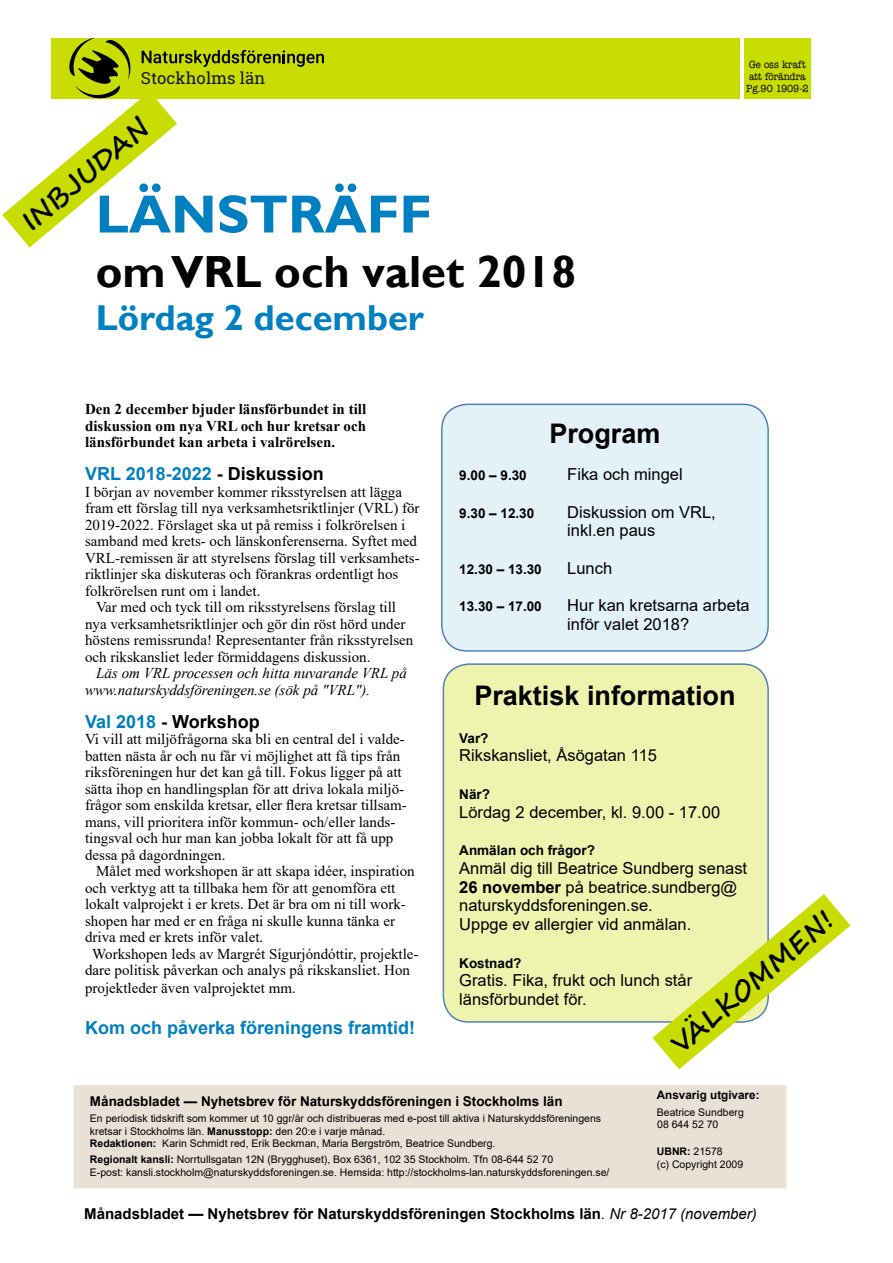
<style>
.page{position:relative;width:893px;height:1263px;background:#fff}
.page>*{position:absolute;margin:0;border:0;box-sizing:border-box;transform-origin:0 0}
.t1{font:700 54px "Gill Sans";color:#0080c0}
.t2{font:700 45px "Gill Sans";color:#000}
.t3{font:700 36px "Gill Sans";color:#0080c0}
.t4{font:700 27px "Arial";color:#000}
.t5{font:700 27px "Segoe Script";color:#000}
.t6{font:700 18px "Arial";color:#0080c0}
.t7{font:700 18px "Arial";color:#000}
.t8{font:16.65px "Roboto Slab";letter-spacing:.005em;color:#151514}
.t9{font:16.5px/18.8px "Arial";color:#000}
.t10{font:15px/16.5px "Times New Roman";color:#000}
.t11{font:700 15px/16.5px "Times New Roman";color:#000;text-align:justify}
.t12{font:italic 15px/16.5px "Times New Roman";color:#000}
.t13{font:700 15px "Arial";color:#000}
.t14{font:700 13.5px "Arial";color:#000}
.t15{font:700 11.7px "Arial";color:#000}
.t16{font:10.5px/12.6px "Arial";color:#000}
.t17{font:10.5px/12px "American Typewriter Natur";color:#000}
.s1{color:#000}
.s2{color:#0080c0}
.s3{font-weight:700}
.s4{font-weight:400;font-style:italic}
</style>
<div class="page">
<div style="left:51px;top:38px;width:689px;height:60px;background:#c9dd03"></div>
<div style="left:744px;top:38px;width:67px;height:60px;background:#c9dd03"></div>
<div style="left:443px;top:664px;width:325px;height:358px;background:#eef4ae;border-radius:26px"></div>
<div style="left:443px;top:663px;width:326px;height:360px;border:2px solid #4f81bd;border-radius:26px"></div>
<div style="left:442px;top:404px;width:326px;height:247px;background:#e3f1f8;border-radius:26px"></div>
<div style="left:441px;top:404px;width:328px;height:248px;border:2px solid #4f81bd;border-radius:26px"></div>
<svg style="left:2px;top:38px;width:322px;height:209px"></svg>
<div style="left:72px;top:1084px;width:716px;height:106px;background:#eae1d6;border:2px solid #fff"></div>
<svg style="left:652px;top:894px;width:198px;height:175px"></svg>
<p class="t8" style="left:141px;top:67px;width:126px">Stockholms län</p>
<h3 class="t5" style="left:12px;top:209px;width:159px;rotate:-41deg">INBJUDAN</h3>
<h1 class="t1" style="left:96px;top:182px;width:338px">Länsträff</h1>
<h2 class="t2" style="left:96px;top:244px;width:482px">om VRL och valet 2018</h2>
<h3 class="t3" style="left:96px;top:296px;width:330px">Lördag 2 december</h3>
<p class="t17" style="left:746px;top:59px;width:64px">Ge oss kraft att förändra<br>Pg.90 1909-2</p>
<p class="t11" style="left:85px;top:401px;width:283px">Den 2 december bjuder länsförbundet in till diskussion om nya VRL och hur kretsar och länsförbundet kan arbeta i valrörelsen.</p>
<p class="t6" style="left:85px;top:461px;width:240px">VRL 2018-2022 <span class="s1">- Diskussion</span></p>
<p class="t10" style="left:85px;top:483px;width:319px">I början av november kommer riksstyrelsen att lägga</p>
<p class="t10" style="left:85px;top:500px;width:336px">fram ett förslag till nya verksamhetsriktlinjer (VRL) för</p>
<p class="t10" style="left:85px;top:516px;width:322px">2019-2022. Förslaget ska ut på remiss i folkrörelsen i</p>
<p class="t10" style="left:85px;top:533px;width:334px">samband med krets- och länskonferenserna. Syftet med</p>
<p class="t10" style="left:85px;top:549px;width:336px">VRL-remissen är att styrelsens förslag till verksamhets-</p>
<p class="t10" style="left:85px;top:566px;width:315px">riktlinjer ska diskuteras och förankras ordentligt hos</p>
<p class="t10" style="left:85px;top:582px;width:177px">folkrörelsen runt om i landet.</p>
<p class="t10" style="left:96px;top:599px;width:301px">Var med och tyck till om riksstyrelsens förslag till</p>
<p class="t10" style="left:85px;top:615px;width:322px">nya verksamhetsriktlinjer och gör din röst hörd under</p>
<p class="t10" style="left:85px;top:632px;width:330px">höstens remissrunda! Representanter från riksstyrelsen</p>
<p class="t10" style="left:85px;top:648px;width:287px">och rikskansliet leder förmiddagens diskussion.</p>
<p class="t12" style="left:85px;top:665px;width:323px;text-indent:11px">Läs om VRL processen och hitta nuvarande VRL på www.naturskyddsföreningen.se (sök på "VRL").</p>
<p class="t7" style="left:85px;top:709px;width:176px"><span class="s2">Val 2018</span> - Workshop</p>
<p class="t10" style="left:85px;top:731px;width:323px">Vi vill att miljöfrågorna ska bli en central del i valde&shy;batten nästa år och nu får vi möjlighet att få tips från riksföreningen hur det kan gå till. Fokus ligger på att sätta ihop en handlingsplan för att driva lokala miljö&shy;frågor som enskilda kretsar, eller flera kretsar tillsam&shy;mans, vill prioritera inför kommun- och/eller lands&shy;tingsval och hur man kan jobba lokalt för att få upp dessa på dagordningen.</p>
<p class="t10" style="left:96px;top:863px;width:320px">Målet med workshopen är att skapa idéer, inspiration</p>
<p class="t10" style="left:85px;top:879px;width:312px">och verktyg att ta tillbaka hem för att genomföra ett</p>
<p class="t10" style="left:85px;top:896px;width:322px">lokalt valprojekt i er krets. Det är bra om ni till work-</p>
<p class="t10" style="left:85px;top:912px;width:311px">shopen har med er en fråga ni skulle kunna tänka er</p>
<p class="t10" style="left:85px;top:929px;width:180px">driva med er krets inför valet.</p>
<p class="t10" style="left:92px;top:945px;width:328px">Workshopen leds av Margrét Sígurjóndóttir, projektle-</p>
<p class="t10" style="left:85px;top:962px;width:326px">dare politisk påverkan och analys på rikskansliet. Hon</p>
<p class="t10" style="left:85px;top:980px;width:212px">projektleder även valprojektet mm.</p>
<p class="t6" style="left:85px;top:1015px;width:332px">Kom och påverka föreningens framtid!</p>
<h3 class="t4" style="left:549px;top:414px;width:113px">Program</h3>
<p class="t14" style="left:459px;top:466px;width:69px">9.00 – 9.30</p>
<p class="t9" style="left:567px;top:465px;width:117px">Fika och mingel</p>
<p class="t14" style="left:459px;top:503px;width:77px">9.30 – 12.30</p>
<p class="t9" style="left:567px;top:502px;width:150px">Diskussion om VRL, inkl.en paus</p>
<p class="t14" style="left:459px;top:560px;width:84px">12.30 – 13.30</p>
<p class="t9" style="left:567px;top:559px;width:46px">Lunch</p>
<p class="t14" style="left:459px;top:597px;width:84px">13.30 – 17.00</p>
<p class="t9" style="left:567px;top:596px;width:184px">Hur kan kretsarna arbeta inför valet 2018?</p>
<h3 class="t4" style="left:474px;top:677px;width:263px">Praktisk information</h3>
<p class="t14" style="left:459px;top:728px;width:31px">Var?</p>
<p class="t9" style="left:459px;top:746px;width:199px">Rikskansliet, Åsögatan 115</p>
<p class="t14" style="left:459px;top:785px;width:32px">När?</p>
<p class="t9" style="left:459px;top:802px;width:262px">Lördag 2 december, kl. 9.00 - 17.00</p>
<p class="t14" style="left:459px;top:841px;width:137px">Anmälan och frågor?</p>
<p class="t9" style="left:459px;top:859px;width:289px">Anmäl dig till Beatrice Sundberg senast <span class="s3">26 november</span> på beatrice.sundberg@ naturskyddsforeningen.se.<br>Uppge ev allergier vid anmälan.</p>
<p class="t14" style="left:459px;top:953px;width:64px">Kostnad?</p>
<p class="t9" style="left:459px;top:971px;width:234px">Gratis. Fika, frukt och lunch står länsförbundet för.</p>
<h3 class="t5" style="left:662px;top:1032px;width:204px;rotate:-41deg">Välkommen!</h3>
<p class="t14" style="left:90px;top:1091px;width:474px">Månadsbladet — Nyhetsbrev för Naturskyddsföreningen i Stockholms län</p>
<p class="t16" style="left:90px;top:1112px;width:513px">En periodisk tidskrift som kommer ut 10 ggr/år och distribueras med e-post till aktiva i Naturskyddsföreningens kretsar i Stockholms län. <span class="s3">Manusstopp:</span> den 20:e i varje månad.<br><span class="s3">Redaktionen:</span> Karin Schmidt red, Erik Beckman, Maria Bergström, Beatrice Sundberg.</p>
<p class="t16" style="left:90px;top:1153px;width:521px"><span class="s3">Regionalt kansli:</span> Norrtullsgatan 12N (Brygghuset), Box 6361, 102 35 Stockholm. Tfn 08-644 52 70<br>E-post: kansli.stockholm@naturskyddsforeningen.se. Hemsida: http://stockholms-lan.naturskyddsforeningen.se/</p>
<p class="t15" style="left:657px;top:1087px;width:104px">Ansvarig utgivare:</p>
<p class="t16" style="left:657px;top:1106px;width:88px">Beatrice Sundberg<br>08 644 52 70</p>
<p class="t16" style="left:657px;top:1145px;width:88px"><span class="s3">UBNR:</span> 21578<br>(c) Copyright 2009</p>
<p class="t13" style="left:84px;top:1203px;width:674px">Månadsbladet — Nyhetsbrev för Naturskyddsföreningen Stockholms län<span class="s4">. Nr 8-2017 (november)</span></p>
</div>
